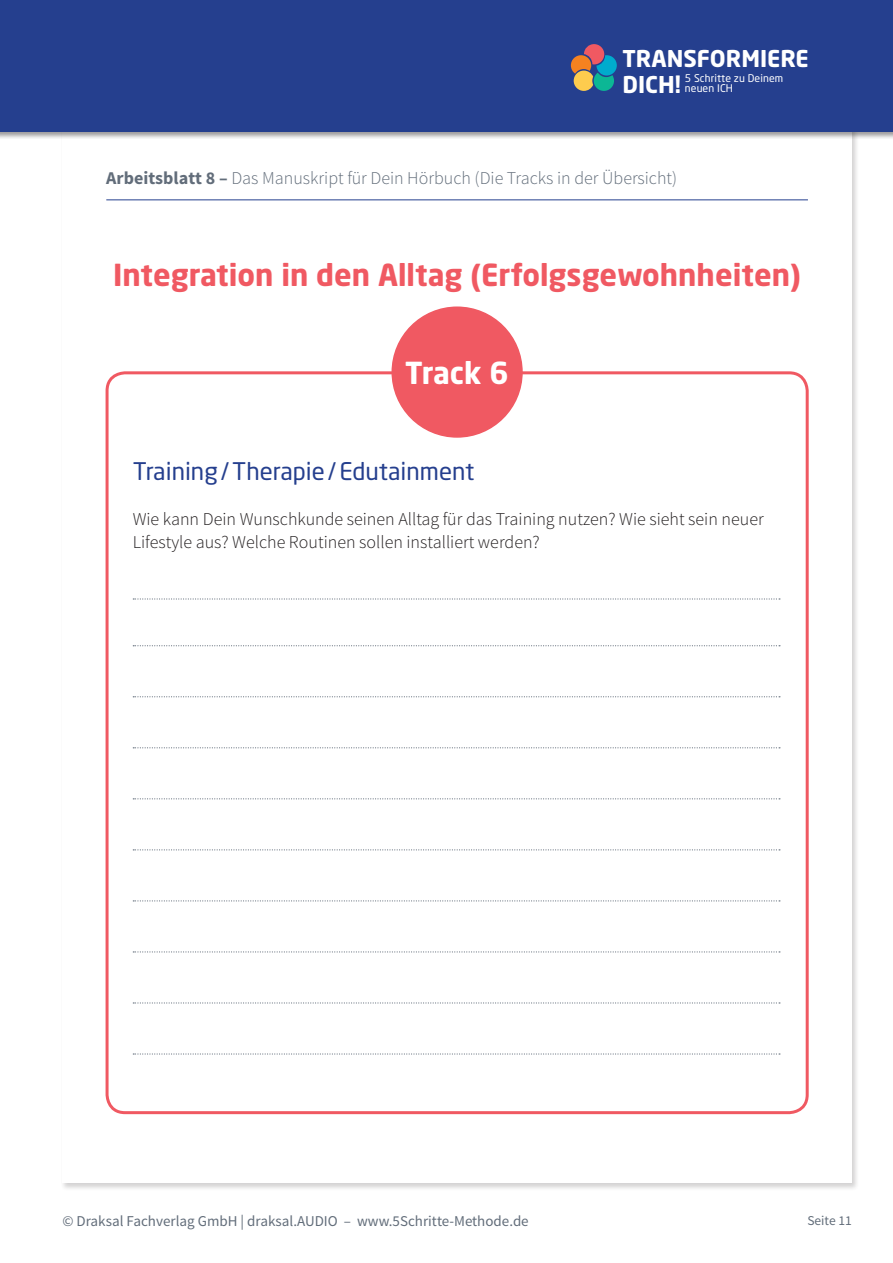
<style>
.page{position:relative;width:893px;height:1263px;background:#fff}
.page>*{position:absolute;margin:0;border:0;box-sizing:border-box;transform-origin:0 0}
.t1{font:700 30px "Neo Sans Std";color:#f05962}
.t2{font:700 30px "Neo Sans Std";letter-spacing:-.01em;color:#fff}
.t3{font:24px "Neo Sans Std";color:#253f8e}
.t4{font:700 22.95px/25.8px "Neo Sans Std";color:#fff}
.t5{font:300 18px/22.5px "Source Sans Pro";color:#231f20}
.t6{font:300 18px "Source Sans Pro";color:#626d7a}
.t7{font:15px "Source Sans Pro";color:#626d7a}
.t8{font:13.5px "Source Sans Pro";color:#626d7a}
.t9{font:10.5px/10.5px "Neo Sans Std";letter-spacing:.01em;color:#fff}
.s1{font-weight:700}
</style>
<div class="page">
<div style="left:0;top:0;width:893px;height:139px;background:#231f20;opacity:.45"></div>
<div style="left:0;top:0;width:893px;height:132px;background:#253f8e"></div>
<svg style="left:571px;top:44px;width:46px;height:47px"></svg>
<hr style="left:106px;top:199px;width:702px;height:1px;background:#253f8e">
<div style="left:106px;top:371px;width:703px;height:743px;border:3px solid #f05962;border-radius:18px"></div>
<div style="left:392px;top:307px;width:130px;height:130px;background:#f05962;border-radius:50%"></div>
<svg style="left:133px;top:598px;width:647px;height:1px"></svg>
<svg style="left:133px;top:645px;width:647px;height:1px"></svg>
<svg style="left:133px;top:696px;width:647px;height:1px"></svg>
<svg style="left:133px;top:747px;width:647px;height:1px"></svg>
<svg style="left:133px;top:798px;width:647px;height:1px"></svg>
<svg style="left:133px;top:849px;width:647px;height:1px"></svg>
<svg style="left:133px;top:900px;width:647px;height:1px"></svg>
<svg style="left:133px;top:951px;width:647px;height:1px"></svg>
<svg style="left:133px;top:1002px;width:647px;height:1px"></svg>
<svg style="left:133px;top:1053px;width:647px;height:1px"></svg>
<p class="t4" style="left:622px;top:45px;width:188px">TRANSFORMIERE<br>DICH!</p>
<p class="t9" style="left:685px;top:73px;width:100px">5 Schritte zu Deinem neuen ICH</p>
<p class="t6" style="left:106px;top:167px;width:572px"><span class="s1">Arbeitsblatt 8 –</span> Das Manuskript für Dein Hörbuch (Die Tracks in der Übersicht)</p>
<h1 class="t1" style="left:113px;top:255px;width:689px">Integration in den Alltag (Erfolgsgewohnheiten)</h1>
<h1 class="t2" style="left:405px;top:353px;width:105px">Track 6</h1>
<h2 class="t3" style="left:133px;top:456px;width:343px">Training/Therapie/Edutainment</h2>
<p class="t5" style="left:133px;top:508px;width:633px">Wie kann Dein Wunschkunde seinen Alltag für das Training nutzen? Wie sieht sein neuer<br>Lifestyle aus? Welche Routinen sollen installiert werden?</p>
<p class="t7" style="left:62px;top:1212px;width:468px">© Draksal Fachverlag GmbH | draksal.AUDIO – www.5Schritte-Methode.de</p>
<p class="t8" style="left:807px;top:1212px;width:46px">Seite 11</p>
</div>
